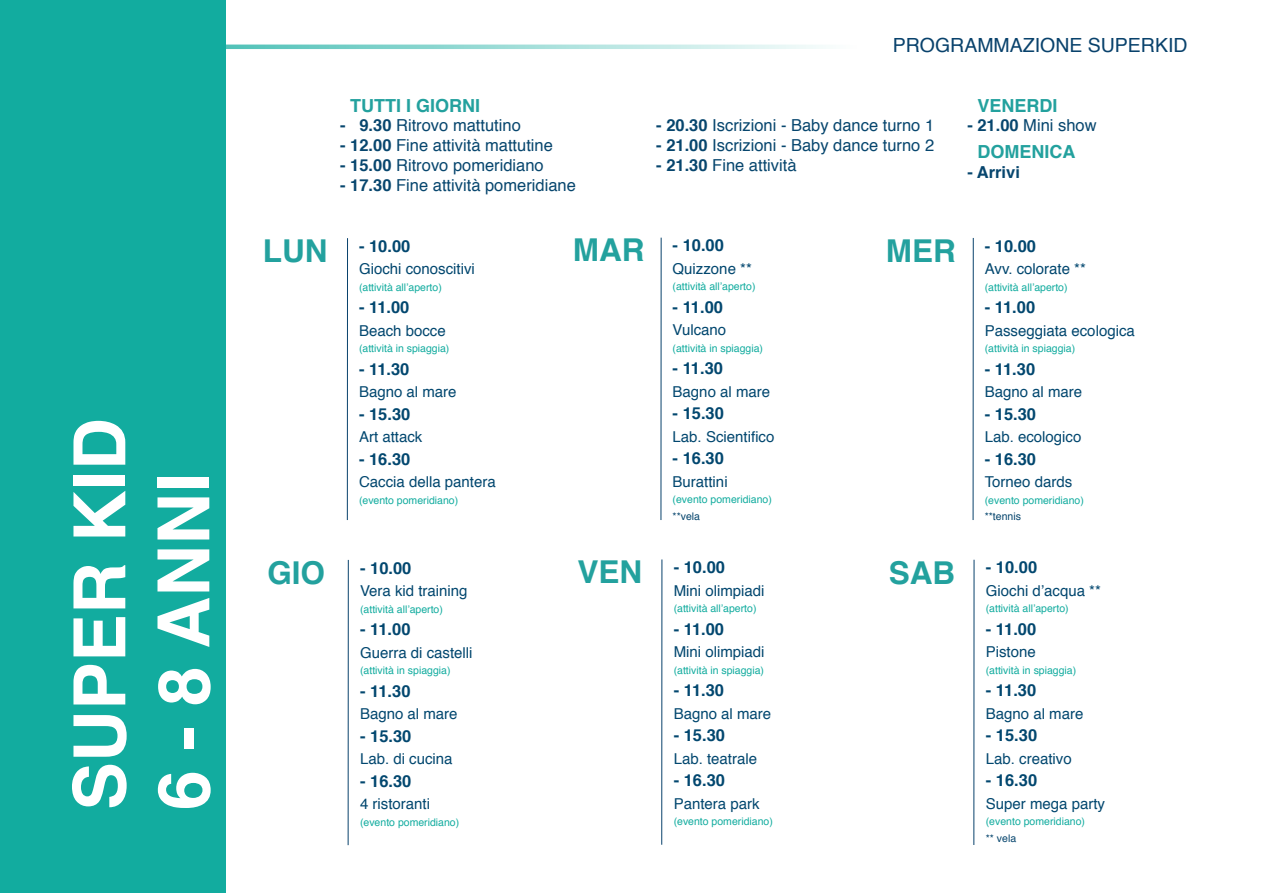
<style>
.page{position:relative;width:1263px;height:893px;background:#fff}
.page>*{position:absolute;margin:0;border:0;box-sizing:border-box;transform-origin:0 0}
.t1{font:700 72px "Helvetica";color:#fff}
.t2{font:700 31.5px "Helvetica";color:#23a19e}
.t3{font:19.5px "Helvetica";color:#09426c}
.t4{font:700 18px "Helvetica";color:#23a19e}
.t5{font:16.5px "Helvetica";color:#07466e}
.t6{font:700 16.5px "Helvetica";color:#02476f}
.t7{font:700 16.5px "Helvetica";color:#07466e}
.t8{font:15px "Helvetica";color:#02476f}
.t9{font:10.5px "Helvetica";color:#12ac9f}
.t10{font:10.5px "Helvetica";color:#07466e}
.s1{font-weight:700}
</style>
<div class="page">
<svg style="left:226px;top:45px;width:597px;height:4px;background:#a2ded9"></svg>
<div style="left:0;top:0;width:226px;height:893px;background:#12ac9f"></div>
<hr style="left:347px;top:238px;width:1px;height:282px;background:#09426c">
<hr style="left:348px;top:560px;width:1px;height:285px;background:#09426c">
<hr style="left:661px;top:238px;width:1px;height:282px;background:#09426c">
<hr style="left:661px;top:559px;width:1px;height:286px;background:#09426c">
<hr style="left:973px;top:238px;width:1px;height:282px;background:#09426c">
<hr style="left:973px;top:560px;width:1px;height:285px;background:#09426c">
<p class="t1" style="left:42px;top:810px;width:394px;rotate:-90deg">SUPER KID</p>
<p class="t1" style="left:126px;top:810px;width:339px;rotate:-90deg">6 - 8 ANNI</p>
<p class="t4" style="left:350px;top:91px;width:132px">TUTTI I GIORNI</p>
<p class="t5" style="left:340px;top:113px;width:182px"><span class="s1">- 9.30</span> Ritrovo mattutino</p>
<p class="t5" style="left:340px;top:133px;width:214px"><span class="s1">- 12.00</span> Fine attività mattutine</p>
<p class="t5" style="left:340px;top:152px;width:205px"><span class="s1">- 15.00</span> Ritrovo pomeridiano</p>
<p class="t5" style="left:340px;top:172px;width:237px"><span class="s1">- 17.30</span> Fine attività pomeridiane</p>
<p class="t3" style="left:893px;top:30px;width:296px">PROGRAMMAZIONE SUPERKID</p>
<p class="t5" style="left:656px;top:113px;width:279px"><span class="s1">- 20.30</span> Iscrizioni - Baby dance turno 1</p>
<p class="t5" style="left:656px;top:133px;width:279px"><span class="s1">- 21.00</span> Iscrizioni - Baby dance turno 2</p>
<p class="t5" style="left:656px;top:152px;width:142px"><span class="s1">- 21.30</span> Fine attività</p>
<p class="t4" style="left:977px;top:91px;width:82px">VENERDI</p>
<p class="t5" style="left:967px;top:113px;width:131px"><span class="s1">- 21.00</span> Mini show</p>
<p class="t4" style="left:977px;top:137px;width:99px">DOMENICA</p>
<p class="t7" style="left:967px;top:159px;width:54px">- Arrivi</p>
<p class="t2" style="left:263px;top:225px;width:66px">LUN</p>
<p class="t6" style="left:359px;top:233px;width:53px">- 10.00</p>
<p class="t8" style="left:359px;top:257px;width:117px">Giochi conoscitivi</p>
<p class="t9" style="left:359px;top:279px;width:84px">(attività all’aperto)</p>
<p class="t6" style="left:359px;top:294px;width:52px">- 11.00</p>
<p class="t8" style="left:359px;top:319px;width:88px">Beach bocce</p>
<p class="t9" style="left:359px;top:340px;width:92px">(attività in spiaggia)</p>
<p class="t6" style="left:359px;top:356px;width:52px">- 11.30</p>
<p class="t8" style="left:359px;top:380px;width:99px">Bagno al mare</p>
<p class="t6" style="left:359px;top:401px;width:53px">- 15.30</p>
<p class="t8" style="left:359px;top:425px;width:65px">Art attack</p>
<p class="t6" style="left:359px;top:446px;width:53px">- 16.30</p>
<p class="t8" style="left:359px;top:470px;width:138px">Caccia della pantera</p>
<p class="t9" style="left:359px;top:492px;width:101px">(evento pomeridiano)</p>
<p class="t2" style="left:267px;top:547px;width:59px">GIO</p>
<p class="t6" style="left:360px;top:554px;width:53px">- 10.00</p>
<p class="t8" style="left:360px;top:579px;width:109px">Vera kid training</p>
<p class="t9" style="left:360px;top:601px;width:84px">(attività all’aperto)</p>
<p class="t6" style="left:360px;top:616px;width:52px">- 11.00</p>
<p class="t8" style="left:360px;top:641px;width:114px">Guerra di castelli</p>
<p class="t9" style="left:360px;top:662px;width:92px">(attività in spiaggia)</p>
<p class="t6" style="left:360px;top:677px;width:52px">- 11.30</p>
<p class="t8" style="left:360px;top:702px;width:99px">Bagno al mare</p>
<p class="t6" style="left:360px;top:722px;width:53px">- 15.30</p>
<p class="t8" style="left:360px;top:747px;width:94px">Lab. di cucina</p>
<p class="t6" style="left:360px;top:767px;width:53px">- 16.30</p>
<p class="t8" style="left:360px;top:792px;width:72px">4 ristoranti</p>
<p class="t9" style="left:360px;top:814px;width:101px">(evento pomeridiano)</p>
<p class="t2" style="left:573px;top:225px;width:73px">MAR</p>
<p class="t6" style="left:673px;top:232px;width:53px">- 10.00</p>
<p class="t8" style="left:673px;top:257px;width:81px">Quizzone **</p>
<p class="t9" style="left:673px;top:278px;width:84px">(attività all’aperto)</p>
<p class="t6" style="left:673px;top:294px;width:52px">- 11.00</p>
<p class="t8" style="left:673px;top:318px;width:55px">Vulcano</p>
<p class="t9" style="left:673px;top:340px;width:92px">(attività in spiaggia)</p>
<p class="t6" style="left:673px;top:355px;width:52px">- 11.30</p>
<p class="t8" style="left:673px;top:380px;width:99px">Bagno al mare</p>
<p class="t6" style="left:673px;top:400px;width:53px">- 15.30</p>
<p class="t8" style="left:673px;top:425px;width:103px">Lab. Scientifico</p>
<p class="t6" style="left:673px;top:445px;width:53px">- 16.30</p>
<p class="t8" style="left:673px;top:470px;width:57px">Burattini</p>
<p class="t9" style="left:673px;top:491px;width:101px">(evento pomeridiano)</p>
<p class="t10" style="left:673px;top:508px;width:29px">**vela</p>
<p class="t2" style="left:577px;top:547px;width:66px">VEN</p>
<p class="t6" style="left:674px;top:554px;width:53px">- 10.00</p>
<p class="t8" style="left:674px;top:579px;width:92px">Mini olimpiadi</p>
<p class="t9" style="left:674px;top:600px;width:84px">(attività all’aperto)</p>
<p class="t6" style="left:674px;top:615px;width:52px">- 11.00</p>
<p class="t8" style="left:674px;top:640px;width:92px">Mini olimpiadi</p>
<p class="t9" style="left:674px;top:662px;width:92px">(attività in spiaggia)</p>
<p class="t6" style="left:674px;top:677px;width:52px">- 11.30</p>
<p class="t8" style="left:674px;top:702px;width:99px">Bagno al mare</p>
<p class="t6" style="left:674px;top:722px;width:53px">- 15.30</p>
<p class="t8" style="left:674px;top:747px;width:85px">Lab. teatrale</p>
<p class="t6" style="left:674px;top:767px;width:53px">- 16.30</p>
<p class="t8" style="left:674px;top:792px;width:87px">Pantera park</p>
<p class="t9" style="left:674px;top:813px;width:101px">(evento pomeridiano)</p>
<p class="t2" style="left:886px;top:225px;width:71px">MER</p>
<p class="t6" style="left:985px;top:232px;width:53px">- 10.00</p>
<p class="t8" style="left:985px;top:257px;width:103px">Avv. colorate **</p>
<p class="t9" style="left:985px;top:279px;width:84px">(attività all’aperto)</p>
<p class="t6" style="left:985px;top:294px;width:52px">- 11.00</p>
<p class="t8" style="left:985px;top:319px;width:152px">Passeggiata ecologica</p>
<p class="t9" style="left:985px;top:340px;width:92px">(attività in spiaggia)</p>
<p class="t6" style="left:985px;top:355px;width:52px">- 11.30</p>
<p class="t8" style="left:985px;top:380px;width:99px">Bagno al mare</p>
<p class="t6" style="left:985px;top:400px;width:53px">- 15.30</p>
<p class="t8" style="left:985px;top:425px;width:98px">Lab. ecologico</p>
<p class="t6" style="left:985px;top:445px;width:53px">- 16.30</p>
<p class="t8" style="left:985px;top:470px;width:89px">Torneo dards</p>
<p class="t9" style="left:985px;top:492px;width:101px">(evento pomeridiano)</p>
<p class="t10" style="left:985px;top:508px;width:38px">**tennis</p>
<p class="t2" style="left:889px;top:547px;width:68px">SAB</p>
<p class="t6" style="left:986px;top:554px;width:53px">- 10.00</p>
<p class="t8" style="left:986px;top:579px;width:117px">Giochi d’acqua **</p>
<p class="t9" style="left:986px;top:601px;width:84px">(attività all’aperto)</p>
<p class="t6" style="left:986px;top:616px;width:52px">- 11.00</p>
<p class="t8" style="left:986px;top:640px;width:52px">Pistone</p>
<p class="t9" style="left:986px;top:662px;width:92px">(attività in spiaggia)</p>
<p class="t6" style="left:986px;top:677px;width:52px">- 11.30</p>
<p class="t8" style="left:986px;top:702px;width:99px">Bagno al mare</p>
<p class="t6" style="left:986px;top:722px;width:53px">- 15.30</p>
<p class="t8" style="left:986px;top:747px;width:87px">Lab. creativo</p>
<p class="t6" style="left:986px;top:767px;width:53px">- 16.30</p>
<p class="t8" style="left:986px;top:792px;width:121px">Super mega party</p>
<p class="t9" style="left:986px;top:814px;width:101px">(evento pomeridiano)</p>
<p class="t10" style="left:986px;top:830px;width:32px">** vela</p>
</div>
